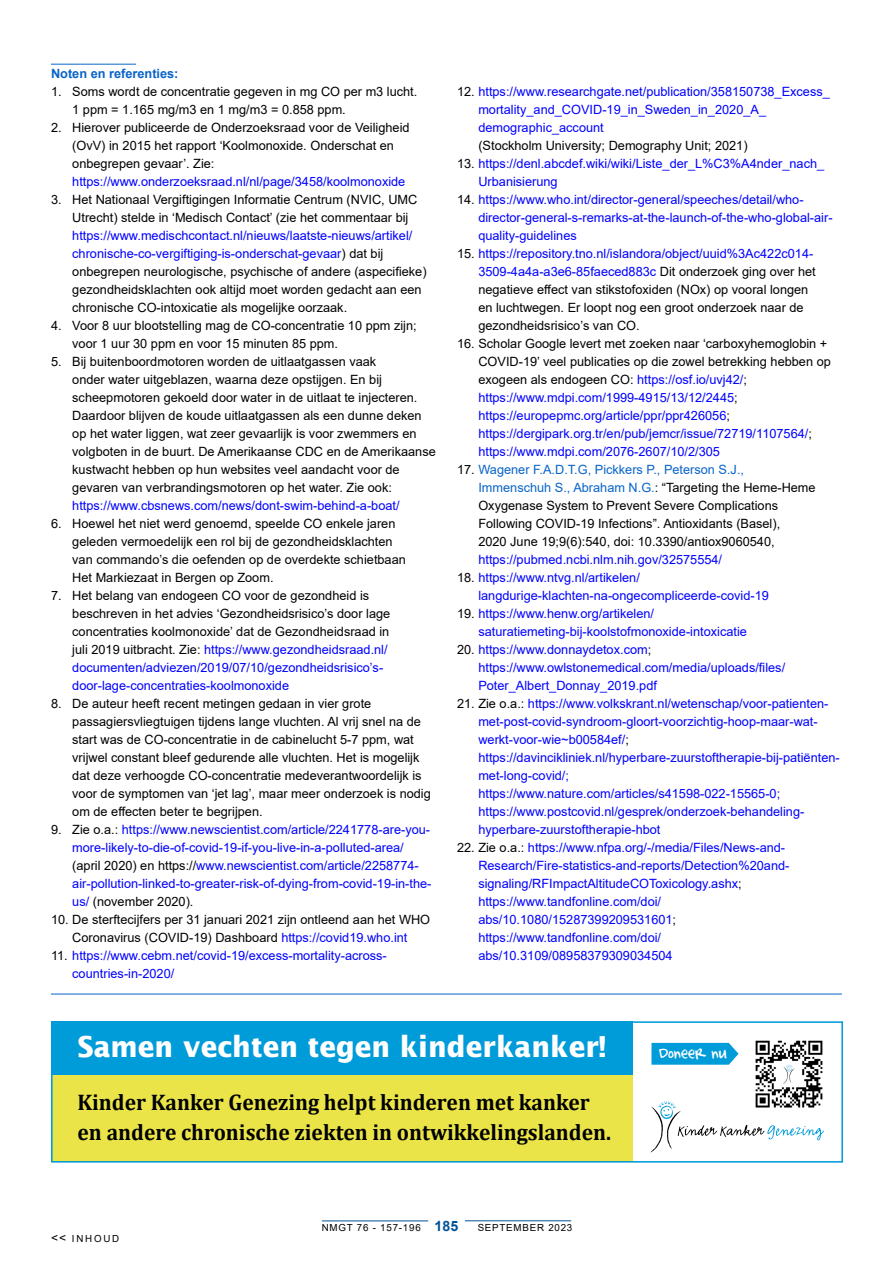
<style>
.page{position:relative;width:893px;height:1263px;background:#fff}
.page>*{position:absolute;margin:0;border:0;box-sizing:border-box;transform-origin:0 0}
.t1{font:700 28.8px "Lucida Sans Std";color:#fff;scale:.94 1}
.t2{font:700 22.65px/29.7px "Cambria";color:#000;scale:.95 1}
.t3{font:20.4px "Completein Him";color:#fff}
.t4{font:700 14.25px "Arial";color:#005197}
.t5{font:12.75px/18px "Arial";color:#000}
.t6{font:12.75px/18px "Arial";color:#00f}
.t7{font:700 12.75px "Arial";color:#0964c9}
.t8{font:9.75px "Arial";letter-spacing:.08em;color:#000}
.s1{color:#00f}
.s2{color:#000}
.s3{color:#0964c9}
.s4{font-size:12px}
</style>
<div class="page">
<hr style="left:465px;top:1220px;width:106px;height:1px;background:#005197">
<hr style="left:322px;top:1221px;width:106px;height:1px;background:#005197">
<hr style="left:51px;top:64px;width:85px;height:1px;background:#0964c9">
<hr style="left:51px;top:994px;width:791px;height:1px;background:#0964c9">
<svg style="left:651px;top:1101px;width:173px;height:51px"></svg>
<div style="left:51px;top:1063px;width:581px;height:99px;background:#eae449"></div>
<div style="left:51px;top:1021px;width:581px;height:53px;background:#009bd9"></div>
<div style="left:51px;top:1021px;width:792px;height:141px;border:2px solid #009bd9"></div>
<div style="left:749px;top:1035px;width:79px;height:79px;background:#fff"></div>
<img style="left:755px;top:1040px;width:68px;height:68px">
<svg style="left:651px;top:1043px;width:88px;height:22px;background:#13a2db"></svg>
<p class="t7" style="left:51px;top:65px;width:129px">Noten en referenties:</p>
<p class="t5" style="left:72px;top:83px;width:347px;text-indent:-21px">1. Soms wordt de concentratie gegeven in mg CO per m3 lucht.<br>1 ppm = 1.165 mg/m3 en 1 mg/m3 = 0.858 ppm.</p>
<p class="t5" style="left:72px;top:119px;width:339px;text-indent:-21px">2. Hierover publiceerde de Onderzoeksraad voor de Veiligheid (OvV) in 2015 het rapport ‘Koolmonoxide. Onderschat en onbegrepen gevaar’. Zie:</p>
<p class="t6" style="left:72px;top:173px;width:335px">https://www.onderzoeksraad.nl/nl/page/3458/koolmonoxide</p>
<p class="t5" style="left:72px;top:191px;width:347px;text-indent:-21px">3. Het Nationaal Vergiftigingen Informatie Centrum (NVIC, UMC<br>Utrecht) stelde in ‘Medisch Contact’ (zie het commentaar bij</p>
<p class="t5" style="left:72px;top:227px;width:356px"><span class="s1">https://www.medischcontact.nl/nieuws/laatste-nieuws/artikel/ chronische-co-vergiftiging-is-onderschat-gevaar</span>) dat bij onbegrepen neurologische, psychische of andere (aspecifieke) gezondheidsklachten ook altijd moet worden gedacht aan een chronische CO-intoxicatie als mogelijke oorzaak.</p>
<p class="t5" style="left:72px;top:317px;width:346px;text-indent:-21px">4. Voor 8 uur blootstelling mag de CO-concentratie 10 ppm zijn; voor 1 uur 30 ppm en voor 15 minuten 85 ppm.</p>
<p class="t5" style="left:72px;top:353px;width:365px;text-indent:-21px">5. Bij buitenboordmotoren worden de uitlaatgassen vaak<br>onder water uitgeblazen, waarna deze opstijgen. En bij scheepmotoren gekoeld door water in de uitlaat te injecteren.<br>Daardoor blijven de koude uitlaatgassen als een dunne deken op het water liggen, wat zeer gevaarlijk is voor zwemmers en volgboten in de buurt. De Amerikaanse CDC en de Amerikaanse kustwacht hebben op hun websites veel aandacht voor de gevaren van verbrandingsmotoren op het water. Zie ook:</p>
<p class="t6" style="left:72px;top:497px;width:329px">https://www.cbsnews.com/news/dont-swim-behind-a-boat/</p>
<p class="t5" style="left:72px;top:515px;width:335px;text-indent:-21px">6. Hoewel het niet werd genoemd, speelde CO enkele jaren geleden vermoedelijk een rol bij de gezondheidsklachten van commando’s die oefenden op de overdekte schietbaan Het Markiezaat in Bergen op Zoom.</p>
<p class="t5" style="left:72px;top:587px;width:319px;text-indent:-21px">7. Het belang van endogeen CO voor de gezondheid is beschreven in het advies ‘Gezondheidsrisico’s door lage concentraties koolmonoxide’ dat de Gezondheidsraad in juli 2019 uitbracht. Zie: <span class="s1">https://www.gezondheidsraad.nl/ documenten/adviezen/2019/07/10/gezondheidsrisico’s&shy;door-lage-concentraties-koolmonoxide</span></p>
<p class="t5" style="left:72px;top:695px;width:360px;text-indent:-21px">8. De auteur heeft recent metingen gedaan in vier grote passagiersvliegtuigen tijdens lange vluchten. Al vrij snel na de start was de CO-concentratie in de cabinelucht 5-7 ppm, wat vrijwel constant bleef gedurende alle vluchten. Het is mogelijk dat deze verhoogde CO-concentratie medeverantwoordelijk is voor de symptomen van ‘jet lag’, maar meer onderzoek is nodig om de effecten beter te begrijpen.</p>
<p class="t6" style="left:72px;top:821px;width:361px;text-indent:-21px"><span class="s2">9. Zie o.a.:</span> https://www.newscientist.com/article/2241778-are-you&shy;more-likely-to-die-of-covid-19-if-you-live-in-a-polluted-area/ <span class="s2">(april 2020) en https://</span>www.newscientist.com/article/2258774- air-pollution-linked-to-greater-risk-of-dying-from-covid-19-in-the&shy;us/ <span class="s2">(november 2020).</span></p>
<p class="t5" style="left:51px;top:911px;width:381px;text-align:center">10. De sterftecijfers per 31 januari 2021 zijn ontleend aan het WHO<br>Coronavirus (COVID-19) Dashboard <span class="s1">https://covid19.who.int</span></p>
<p class="t6" style="left:72px;top:947px;width:316px;text-indent:-21px"><span class="s2">11.</span> https://www.cebm.net/covid-19/excess-mortality-across&shy;countries-in-2020/</p>
<p class="t6" style="left:478px;top:83px;width:353px;text-indent:-21px"><span class="s2">12.</span> https://www.researchgate.net/publication/358150738_Excess_ mortality_and_COVID-19_in_Sweden_in_2020_A_ demographic_account</p>
<p class="t5" style="left:478px;top:137px;width:271px">(Stockholm University; Demography Unit; 2021)</p>
<p class="t6" style="left:478px;top:155px;width:347px;text-indent:-21px"><span class="s2">13.</span> https://denl.abcdef.wiki/wiki/Liste_der_L%C3%A4nder_nach_<br>Urbanisierung</p>
<p class="t6" style="left:478px;top:191px;width:356px;text-indent:-21px"><span class="s2">14.</span> https://www.who.int/director-general/speeches/detail/who&shy;director-general-s-remarks-at-the-launch-of-the-who-global-air&shy;quality-guidelines</p>
<p class="t5" style="left:478px;top:245px;width:339px;text-indent:-21px">15. <span class="s1">https://repository.tno.nl/islandora/object/uuid%3Ac422c014- 3509-4a4a-a3e6-85faeced883c</span> Dit onderzoek ging over het negatieve effect van stikstofoxiden (NOx) op vooral longen en luchtwegen. Er loopt nog een groot onderzoek naar de gezondheidsrisico’s van CO.</p>
<p class="t6" style="left:478px;top:335px;width:354px;text-indent:-21px"><span class="s2">16. Scholar Google levert met zoeken naar ‘carboxyhemoglobin + COVID-19’ veel publicaties op die zowel betrekking hebben op exogeen als endogeen CO:</span> https://osf.io/uvj42/<span class="s2">; </span>https://www.mdpi.com/1999-4915/13/12/2445<span class="s2">; </span>https://europepmc.org/article/ppr/ppr426056<span class="s2">; </span>https://dergipark.org.tr/en/pub/jemcr/issue/72719/1107564/<span class="s2">; </span>https://www.mdpi.com/2076-2607/10/2/305</p>
<p class="t5" style="left:478px;top:461px;width:339px;text-indent:-21px">17. <span class="s3">Wagener F.A.D.T.G, Pickkers P., Peterson S.J., Immenschuh S., Abraham N.G.</span>: “Targeting the Heme-Heme Oxygenase System to Prevent Severe Complications Following COVID-19 Infections”. Antioxidants (Basel),<br>2020 June 19;9(6):540, doi: 10.3390/antiox9060540,</p>
<p class="t6" style="left:478px;top:551px;width:245px">https://pubmed.ncbi.nlm.nih.gov/32575554/</p>
<p class="t6" style="left:478px;top:569px;width:292px;text-indent:-21px"><span class="s2">18.</span> https://www.ntvg.nl/artikelen/ langdurige-klachten-na-ongecompliceerde-covid-19</p>
<p class="t6" style="left:478px;top:605px;width:270px;text-indent:-21px"><span class="s2">19.</span> https://www.henw.org/artikelen/ saturatiemeting-bij-koolstofmonoxide-intoxicatie</p>
<p class="t6" style="left:478px;top:641px;width:308px;text-indent:-21px"><span class="s2">20.</span> https://www.donnaydetox.com<span class="s2">; </span>https://www.owlstonemedical.com/media/uploads/files/<br>Poter_Albert_Donnay_2019.pdf</p>
<p class="t6" style="left:478px;top:695px;width:363px;text-indent:-21px"><span class="s2">21. Zie o.a.:</span> https://www.volkskrant.nl/wetenschap/voor-patienten&shy;met-post-covid-syndroom-gloort-voorzichtig-hoop-maar-wat&shy;werkt-voor-wie~b00584ef/<span class="s2">; </span>https://davincikliniek.nl/hyperbare-zuurstoftherapie-bij-patiënten&shy;met-long-covid/; https://www.nature.com/articles/s41598-022-15565-0; https://www.postcovid.nl/gesprek/onderzoek-behandeling&shy;hyperbare-zuurstoftherapie-hbot</p>
<p class="t6" style="left:478px;top:839px;width:313px;text-indent:-21px"><span class="s2">22. Zie o.a.:</span> https://www.nfpa.org/-/media/Files/News-and-Research/Fire-statistics-and-reports/Detection%20and&shy;signaling/RFImpactAltitudeCOToxicology.ashx<span class="s2">; </span>https://www.tandfonline.com/doi/ abs/10.1080/15287399209531601<span class="s2">; </span>https://www.tandfonline.com/doi/ abs/10.3109/08958379309034504</p>
<h1 class="t1" style="left:78px;top:1030px;width:564px">Samen vechten tegen kinderkanker!</h1>
<h2 class="t2" style="left:78px;top:1087px;width:563px">Kinder Kanker Genezing helpt kinderen met kanker en andere chronische ziekten in ontwikkelingslanden.</h2>
<p class="t8" style="left:51px;top:1231px;width:70px"><span class="s4">&lt;&lt;</span> INHOUD</p>
<p class="t4" style="left:435px;top:1216px;width:25px">185</p>
<p class="t8" style="left:322px;top:1221px;width:100px">NMGT 76 - 157-196</p>
<p class="t8" style="left:478px;top:1221px;width:96px">SEPTEMBER 2023</p>
<h3 class="t3" style="left:659px;top:1043px;width:69px">Doneer nu</h3>
</div>
